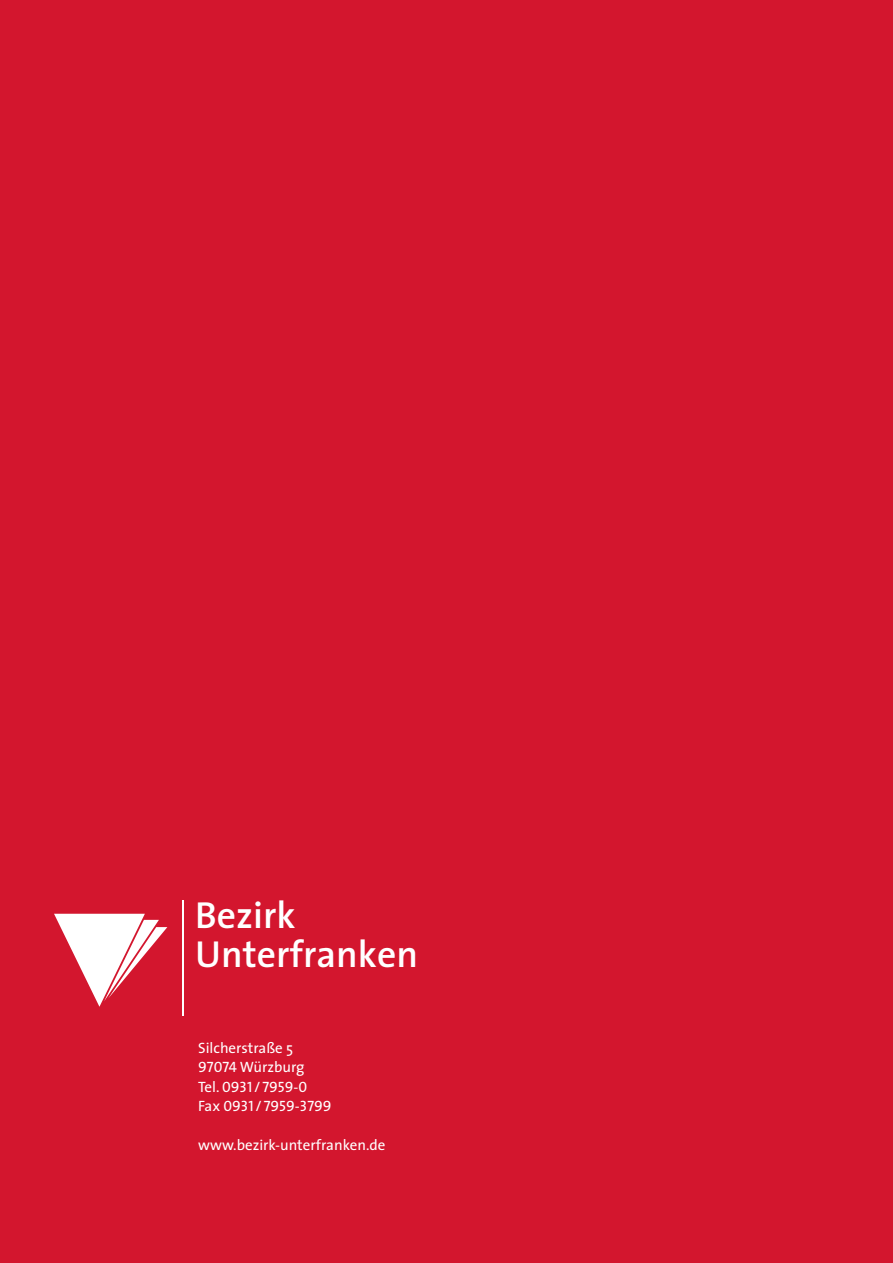
<style>
.page{position:relative;width:893px;height:1263px;background:#d3162e}
.page>*{position:absolute;margin:0;border:0;box-sizing:border-box;transform-origin:0 0}
.t1{font:600 37.8px/39.2px "The Sans";color:#fff}
.t2{font:15px/19.5px "The Sans";color:#fff}
.t3{font:15px/19.5px "The Sans Caps";color:#fff}
.s1{font-family:"The Sans Caps"}
.s2{font-family:"The Sans"}
</style>
<div class="page">
<svg style="left:54px;top:914px;width:113px;height:93px"></svg>
<hr style="left:182px;top:900px;width:2px;height:116px;background:#fff">
<h1 class="t1" style="left:195px;top:894px;width:224px">Bezirk<br>Unterfranken</h1>
<p class="t2" style="left:198px;top:1037px;width:108px">Silcherstraße 5<br><span class="s1">97074</span> Würzburg</p>
<p class="t3" style="left:198px;top:1076px;width:135px"><span class="s2">Tel.</span> 0931 / 7959-0<br><span class="s2">Fax</span> 0931 / 7959-3799</p>
<p class="t2" style="left:198px;top:1135px;width:189px">www.bezirk-unterfranken.de</p>
</div>
